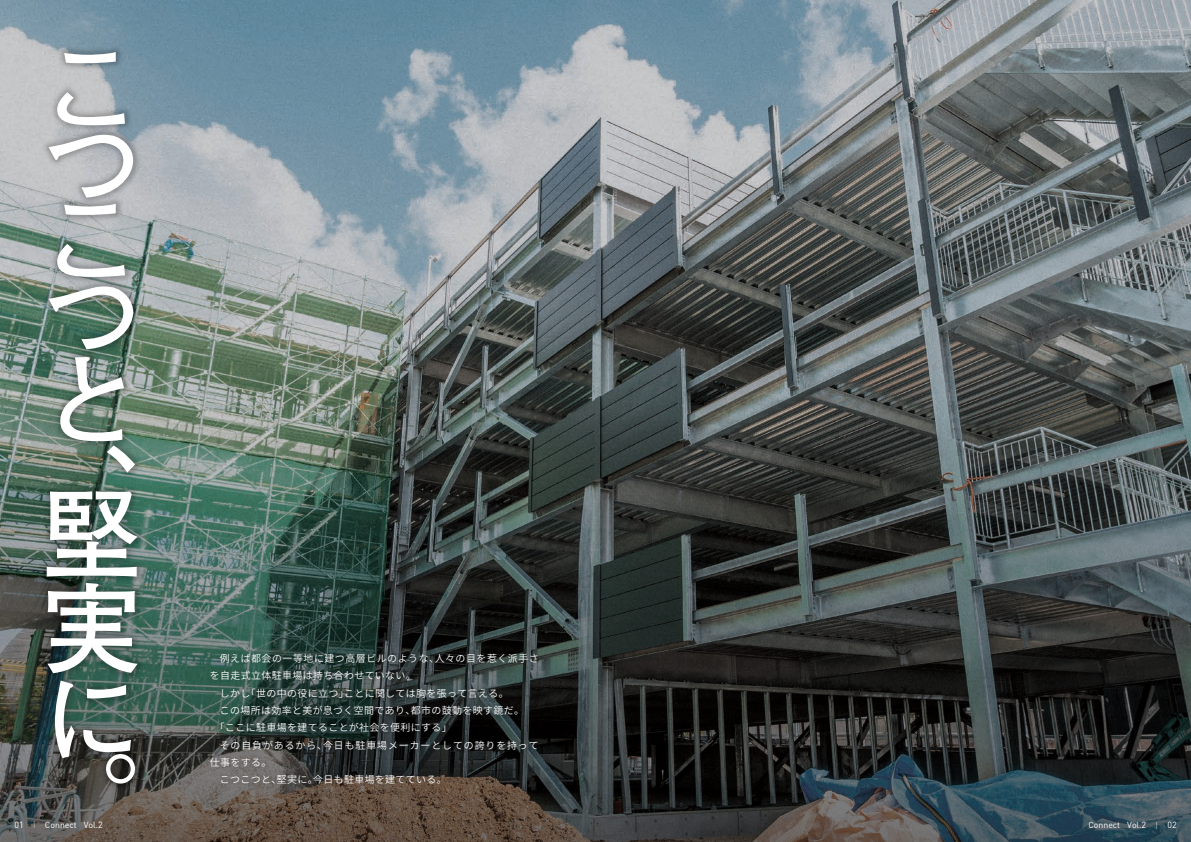
<style>
.page{position:relative;width:1191px;height:842px;background:#fff}
.page>*{position:absolute;margin:0;border:0;box-sizing:border-box;transform-origin:0 0}
.t1{font:700 99.2px/78px "Futo Go B101 Pro";color:#fff}
.t2{font:9.9px "Source Han Sans JP";letter-spacing:.04em;color:#fff}
.t3{font:9.9px "Source Han Sans JP";letter-spacing:.09em;color:#fff}
.t4{font:8.7px "DIN Pro";color:#fff}
.s1{font-size:8.9px}
.s2{font-family:"Source Han Sans JP";font-weight:500;font-size:7.1px}
</style>
<div class="page">
<img style="left:0;top:0;width:1191px;height:842px">
<img style="left:201px;top:645px;width:347px;height:157px">
<img style="left:3px;top:6px;width:177px;height:825px">
<p class="t1" style="left:42px;top:37px;width:93px;text-align:justify">こつこつと</p>
<p class="t1" style="left:42px;top:440px;width:97px;line-height:116.6px">、堅実</p>
<p class="t1" style="left:42px;top:668px;width:95px">に。</p>
<p class="t2" style="left:220px;top:653px;width:320px">例えば都会の一等地に建つ高層ビルのような、人々の目を惹く派手さ</p>
<p class="t2" style="left:210px;top:670px;width:207px">を自走式立体駐車場は持ち合わせていない。</p>
<p class="t2" style="left:220px;top:687px;width:290px">しかし「世の中の役に立つ」ことに関しては胸を張って言える。</p>
<p class="t2" style="left:220px;top:705px;width:306px">この場所は効率と美が息づく空間であり、都市の鼓動を映す鏡だ。</p>
<p class="t2" style="left:215px;top:722px;width:238px">「ここに駐車場を建てることが社会を便利にする」</p>
<p class="t3" style="left:220px;top:739px;width:320px">その自負があるから、今日も駐車場メーカーとしての誇りを持って</p>
<p class="t2" style="left:210px;top:757px;width:63px">仕事をする。</p>
<p class="t2" style="left:220px;top:774px;width:228px">こつこつと、堅実に。今日も駐車場を建てている。</p>
<p class="t4" style="left:14px;top:819px;width:90px"><span class="s1">01</span><span class="s2">　｜　</span>Connect Vol.<span class="s1">2</span></p>
<p class="t4" style="left:1088px;top:819px;width:90px">Connect Vol.<span class="s1">2</span><span class="s2">　｜　</span><span class="s1">02</span></p>
</div>
